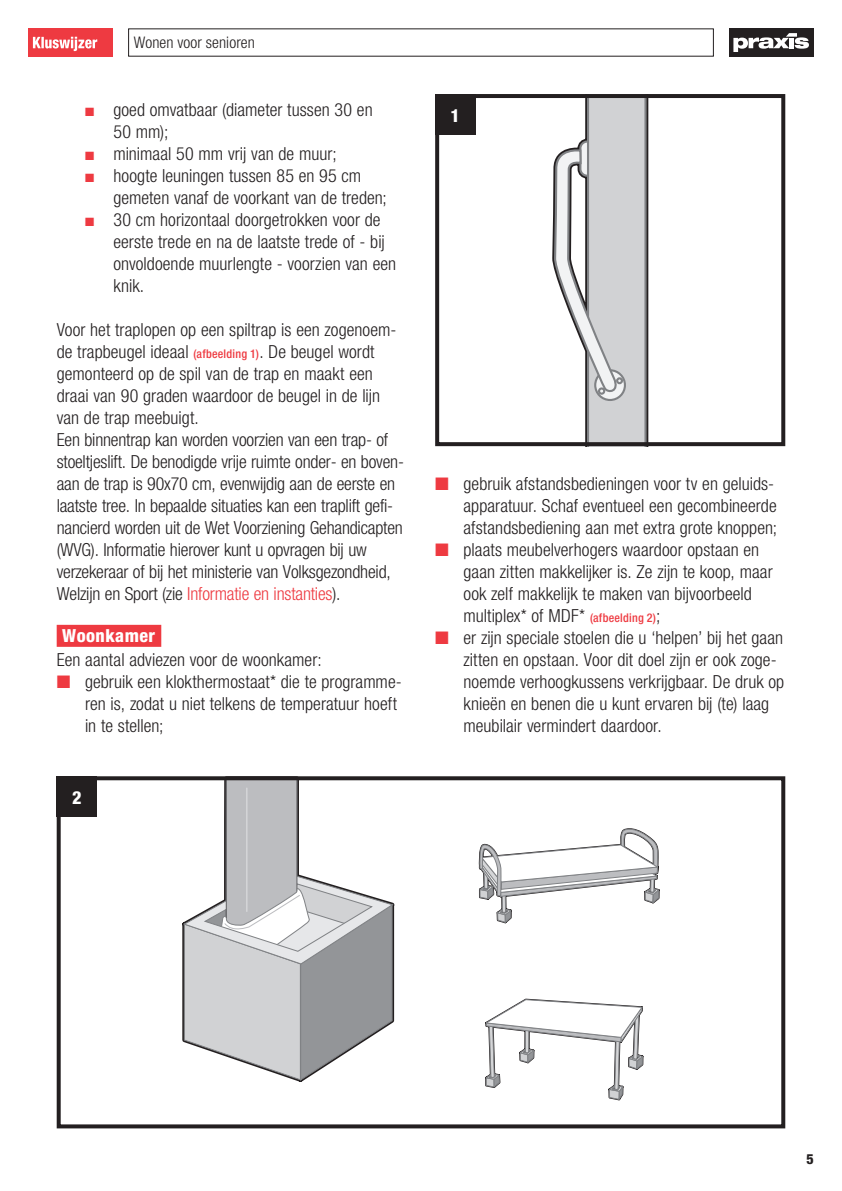
<style>
.page{position:relative;width:842px;height:1191px;background:#fff}
.page>*{position:absolute;margin:0;border:0;box-sizing:border-box;transform-origin:0 0}
.Plat{font:300 condensed 18px/22px "Helvetica Neue LT";letter-spacing:.005em;color:#231f20}
.plat{font:300 condensed 18px/22px "Helvetica Neue LT";letter-spacing:-.01em;color:#231f20}
._00-tussenkop-01{font:800 condensed 18px "Helvetica Neue LT";letter-spacing:.025em;color:#fff}
.Normaal{font:800 condensed 18px "Helvetica Neue LT";color:#fff}
.t1{font:300 condensed 16px "Helvetica Neue LT";letter-spacing:.005em;color:#231f20}
.t2{font:800 condensed 14px "Helvetica Neue LT";color:#231f20}
.s1{color:#ee3a41}
.s2{font-weight:500;font-size:12px;color:#ee3a41}
</style>
<div class="page">
<div style="left:28px;top:28px;width:85px;height:29px;background:#ee3a41"></div>
<svg style="left:33px;top:37px;width:64px;height:14px"></svg>
<div style="left:729px;top:28px;width:85px;height:29px;background:#231f20"></div>
<svg style="left:733px;top:33px;width:76px;height:19px"></svg>
<svg style="left:552px;top:99px;width:96px;height:342px"></svg>
<div style="left:616px;top:377px;width:7px;height:7px;border:2px solid #808285;border-radius:50%"></div>
<div style="left:435px;top:94px;width:350px;height:352px;border:4px solid #231f20"></div>
<div style="left:435px;top:94px;width:40px;height:40px;background:#231f20"></div>
<div style="left:57px;top:625px;width:104px;height:22px;background:#ee3a41"></div>
<svg style="left:182px;top:781px;width:213px;height:300px"></svg>
<hr style="left:246px;top:788px;width:1px;height:123px;background:#e0e1e3">
<svg style="left:478px;top:828px;width:182px;height:273px"></svg>
<div style="left:57px;top:776px;width:728px;height:352px;border:4px solid #231f20"></div>
<div style="left:57px;top:776px;width:40px;height:40px;background:#231f20"></div>
<p class="t1" style="left:134px;top:33px;width:123px">Wonen voor senioren</p>
<p class="Plat" style="left:113px;top:99px;width:261px;text-indent:-28px"><span class="s1">■</span> goed omvatbaar (diameter tussen 30 en<br>50 mm);</p>
<p class="Plat" style="left:85px;top:143px;width:253px"><span class="s1">■</span> minimaal 50 mm vrij van de muur;</p>
<p class="Plat" style="left:113px;top:165px;width:275px;text-indent:-28px"><span class="s1">■</span> hoogte leuningen tussen 85 en 95 cm gemeten vanaf de voorkant van de treden;</p>
<p class="Plat" style="left:113px;top:209px;width:284px;text-indent:-28px"><span class="s1">■</span> 30 cm horizontaal doorgetrokken voor de eerste trede en na de laatste trede of - bij onvoldoende muurlengte - voorzien van een knik.</p>
<p class="Plat" style="left:57px;top:319px;width:341px">Voor het traplopen op een spiltrap is een zogenoem&shy;de trapbeugel ideaal <span class="s2">(afbeelding 1)</span>. De beugel wordt gemonteerd op de spil van de trap en maakt een draai van 90 graden waardoor de beugel in de lijn van de trap meebuigt.</p>
<p class="plat" style="left:57px;top:429px;width:349px">Een binnentrap kan worden voorzien van een trap- of stoeltjeslift. De benodigde vrije ruimte onder- en boven&shy;aan de trap is 90x70 cm, evenwijdig aan de eerste en laatste tree. In bepaalde situaties kan een traplift gefi&shy;nancierd worden uit de Wet Voorziening Gehandicapten (WVG). Informatie hierover kunt u opvragen bij uw verzekeraar of bij het ministerie van Volksgezondheid, Welzijn en Sport (zie <span class="s1">Informatie en instanties</span>).</p>
<p class="_00-tussenkop-01" style="left:62px;top:624px;width:94px">Woonkamer</p>
<p class="Plat" style="left:57px;top:649px;width:267px">Een aantal adviezen voor de woonkamer:</p>
<p class="Plat" style="left:85px;top:671px;width:318px;text-indent:-28px"><span class="s1">■</span> gebruik een klokthermostaat* die te programme&shy;ren is, zodat u niet telkens de temperatuur hoeft in te stellen;</p>
<p class="Normaal" style="left:72px;top:786px;width:11px">2</p>
<p class="Normaal" style="left:450px;top:104px;width:11px">1</p>
<p class="Plat" style="left:463px;top:473px;width:315px;text-indent:-28px"><span class="s1">■</span> gebruik afstandsbedieningen voor tv en geluids&shy;apparatuur. Schaf eventueel een gecombineerde afstandsbediening aan met extra grote knoppen;</p>
<p class="Plat" style="left:463px;top:539px;width:311px;text-indent:-28px"><span class="s1">■</span> plaats meubelverhogers waardoor opstaan en gaan zitten makkelijker is. Ze zijn te koop, maar ook zelf makkelijk te maken van bijvoorbeeld multiplex* of MDF* <span class="s2">(afbeelding 2)</span>;</p>
<p class="Plat" style="left:463px;top:627px;width:322px;text-indent:-28px"><span class="s1">■</span> er zijn speciale stoelen die u ‘helpen’ bij het gaan zitten en opstaan. Voor dit doel zijn er ook zoge&shy;noemde verhoogkussens verkrijgbaar. De druk op knieën en benen die u kunt ervaren bij (te) laag meubilair vermindert daardoor.</p>
<p class="t2" style="left:806px;top:1150px;width:9px">5</p>
</div>
